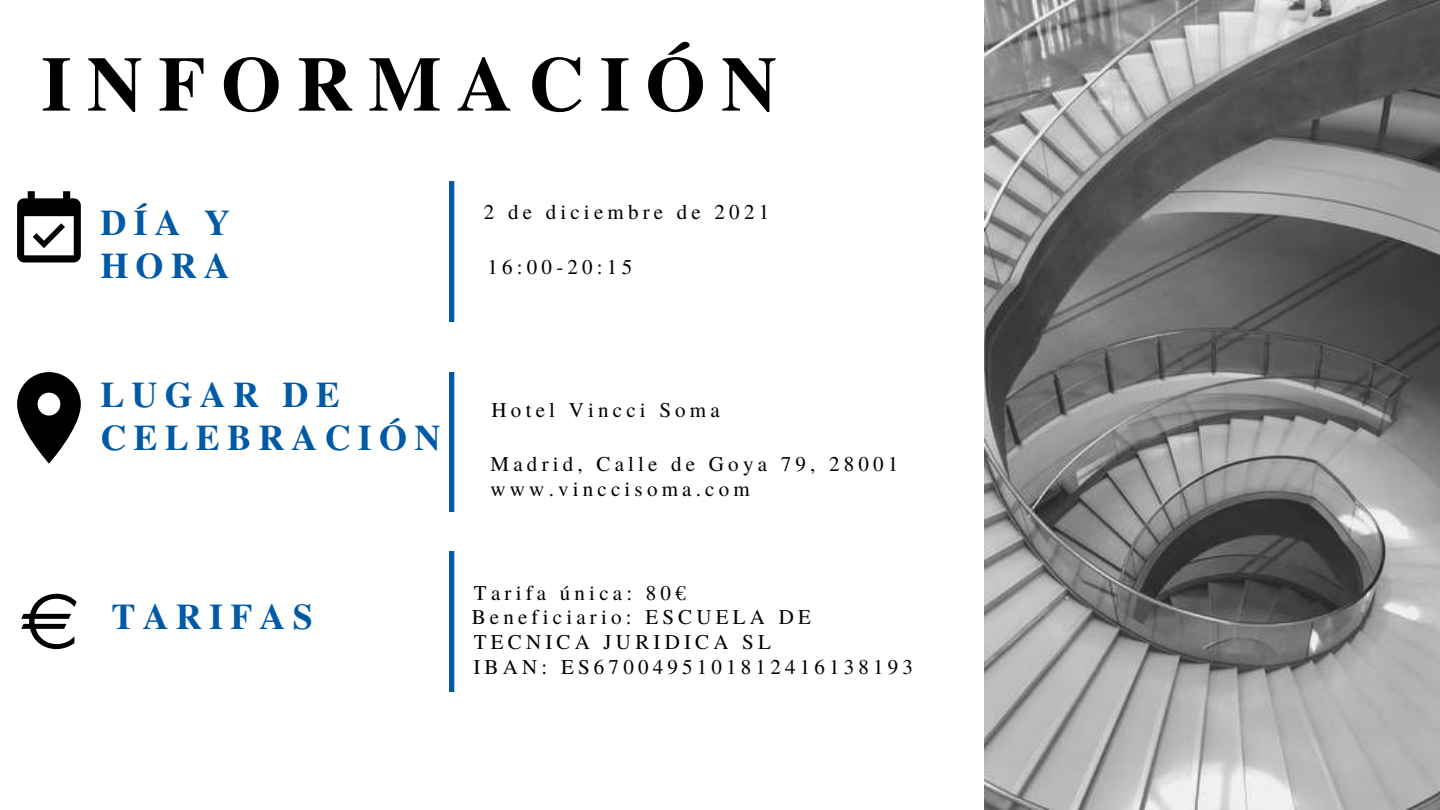
<style>
.page{position:relative;width:1440px;height:810px;background:#fff}
.page>*{position:absolute;margin:0;border:0;box-sizing:border-box;transform-origin:0 0}
.t1{font:700 77.5px "Te X Gyre Termes";letter-spacing:.2em;color:#000}
.t2{font:700 36px/42.8px "Te X Gyre Termes";letter-spacing:.2em;color:#005aa6}
.t3{font:21px/24.8px "Te X Gyre Termes";letter-spacing:.2em;color:#000}
</style>
<div class="page">
<svg style="left:17px;top:191px;width:64px;height:71px"></svg>
<svg style="left:450px;top:182px;width:4px;height:140px"></svg>
<svg style="left:17px;top:372px;width:64px;height:92px"></svg>
<svg style="left:450px;top:372px;width:4px;height:140px"></svg>
<svg style="left:21px;top:594px;width:56px;height:55px"></svg>
<svg style="left:450px;top:552px;width:4px;height:140px"></svg>
<img style="left:984px;top:0;width:456px;height:810px">
<h1 class="t1" style="left:41px;top:24px;width:737px">INFORMACIÓN</h1>
<h2 class="t2" style="left:100px;top:200px;width:131px">DÍA Y<br>HORA</h2>
<p class="t3" style="left:484px;top:198px;width:287px">2 de diciembre de 2021</p>
<p class="t3" style="left:488px;top:253px;width:146px">16:00-20:15</p>
<h2 class="t2" style="left:100px;top:372px;width:241px">LUGAR DE</h2>
<h2 class="t2" style="left:100px;top:415px;width:342px">CELEBRACIÓN</h2>
<p class="t3" style="left:492px;top:396px;width:230px">Hotel Vincci Soma</p>
<p class="t3" style="left:491px;top:451px;width:409px">Madrid, Calle de Goya 79, 28001 www.vinccisoma.com</p>
<h2 class="t2" style="left:112px;top:594px;width:203px">TARIFAS</h2>
<p class="t3" style="left:472px;top:579px;width:443px">Tarifa única: 80€<br>Beneficiario: ESCUELA DE<br>TECNICA JURIDICA SL<br>IBAN: ES6700495101812416138193</p>
</div>
